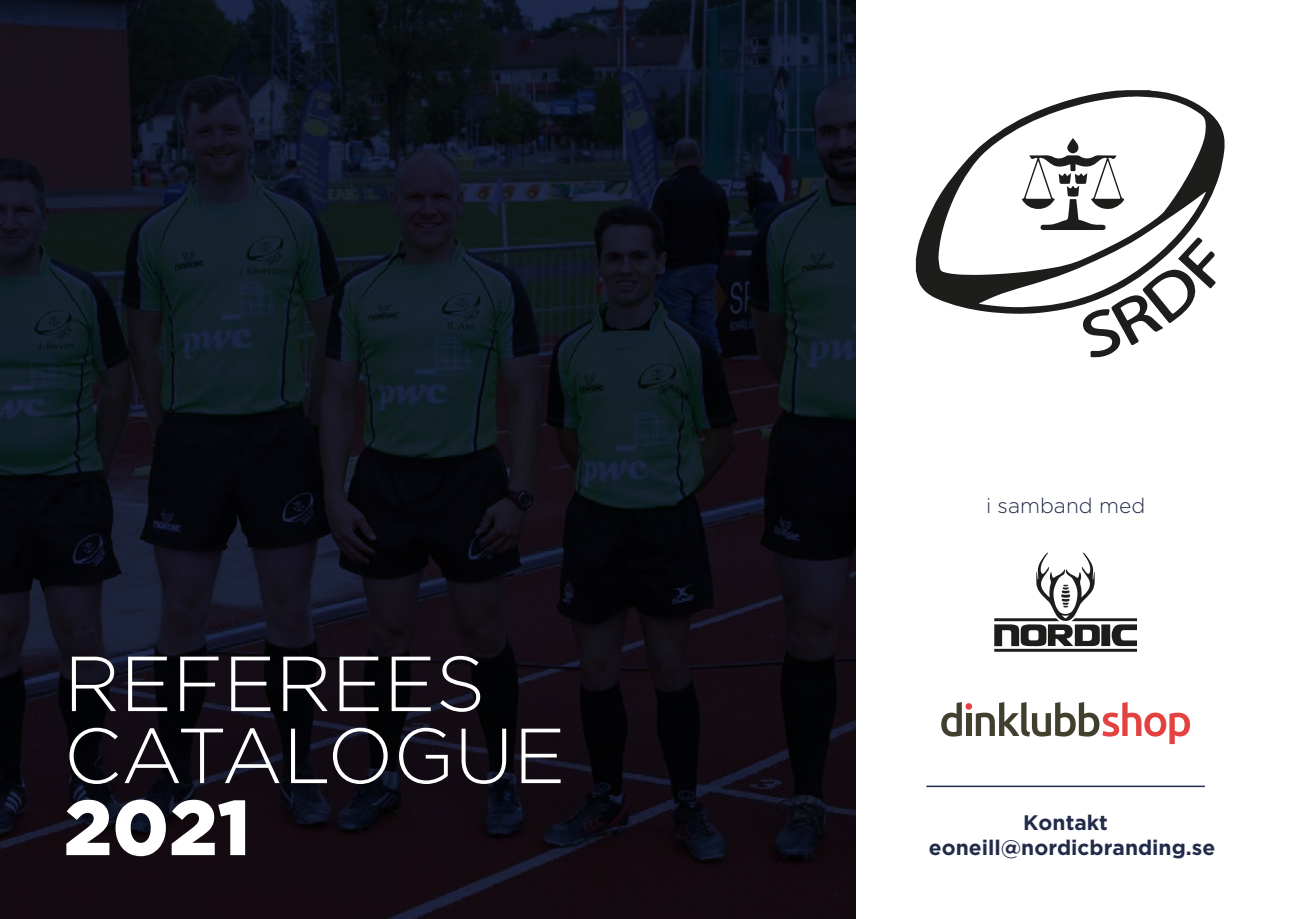
<style>
.page{position:relative;width:1289px;height:919px;background:#fff}
.page>*{position:absolute;margin:0;border:0;box-sizing:border-box;transform-origin:0 0}
.t1{font:300 77.7px/72px "Gotham";color:#fff}
.t2{font:900 77.7px "Gotham";color:#fff}
.t3{font:700 21px/25.2px "Gotham";color:#222b4a}
.t4{font:300 21px "Gotham";color:#222b4a}
</style>
<div class="page">
<img style="left:0;top:1px;width:855px;height:917px">
<svg style="left:941px;top:702px;width:248px;height:42px"></svg>
<hr style="left:926px;top:785px;width:278px;height:2px;background:#222b4a">
<svg style="left:994px;top:552px;width:142px;height:99px"></svg>
<svg style="left:915px;top:90px;width:309px;height:267px"></svg>
<h1 class="t1" style="left:64px;top:645px;width:503px">REFEREES<br>CATALOGUE</h1>
<h1 class="t2" style="left:64px;top:782px;width:188px">2021</h1>
<p class="t4" style="left:986px;top:492px;width:161px">i samband med</p>
<p class="t3" style="left:928px;top:809px;width:288px;text-indent:94px">Kontakt eoneill@nordicbranding.se</p>
</div>
